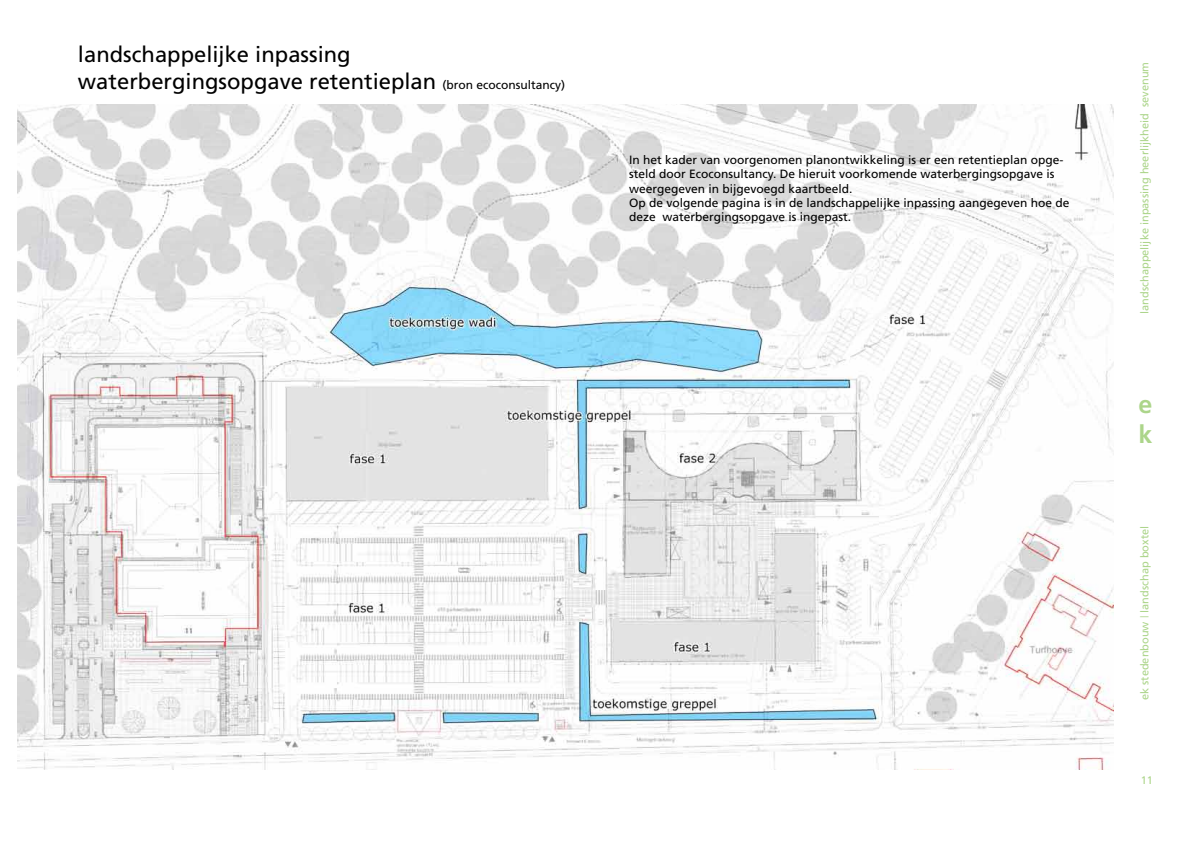
<style>
.page{position:relative;width:1191px;height:842px;background:#fff}
.page>*{position:absolute;margin:0;border:0;box-sizing:border-box;transform-origin:0 0}
.t1{font:700 25px/30px "Frutiger";color:#acd58a}
.t2{font:22px/26.4px "Frutiger";color:#000}
.t3{font:12px/14.4px "Frutiger";color:#000}
.t4{font:11px "Frutiger";color:#acd58a}
.s1{font-size:12px}
.s2{font-weight:300}
</style>
<div class="page">
<img style="left:17px;top:105px;width:1096px;height:664px">
<h2 class="t2" style="left:78px;top:41px;width:488px">landschappelijke inpassing waterbergingsopgave retentieplan <span class="s1">(bron ecoconsultancy)</span></h2>
<p class="t3" style="left:629px;top:152px;width:442px">In het kader van voorgenomen planontwikkeling is er een retentieplan opge&shy;steld door Ecoconsultancy. De hieruit voorkomende waterbergingsopgave is weergegeven in bijgevoegd kaartbeeld.<br>Op de volgende pagina is in de landschappelijke inpassing aangegeven hoe de deze waterbergingsopgave is ingepast.</p>
<p class="t4" style="left:1138px;top:314px;width:253px;rotate:-90deg">landschappelijke inpassing heerlijkheid sevenum</p>
<h1 class="t1" style="left:1138px;top:389px;width:15px">e k</h1>
<p class="t4" style="left:1138px;top:700px;width:176px;rotate:-90deg">ek stedenbouw <span class="s2">|</span> landschap boxtel</p>
<p class="t4" style="left:1140px;top:774px;width:14px">11</p>
</div>
